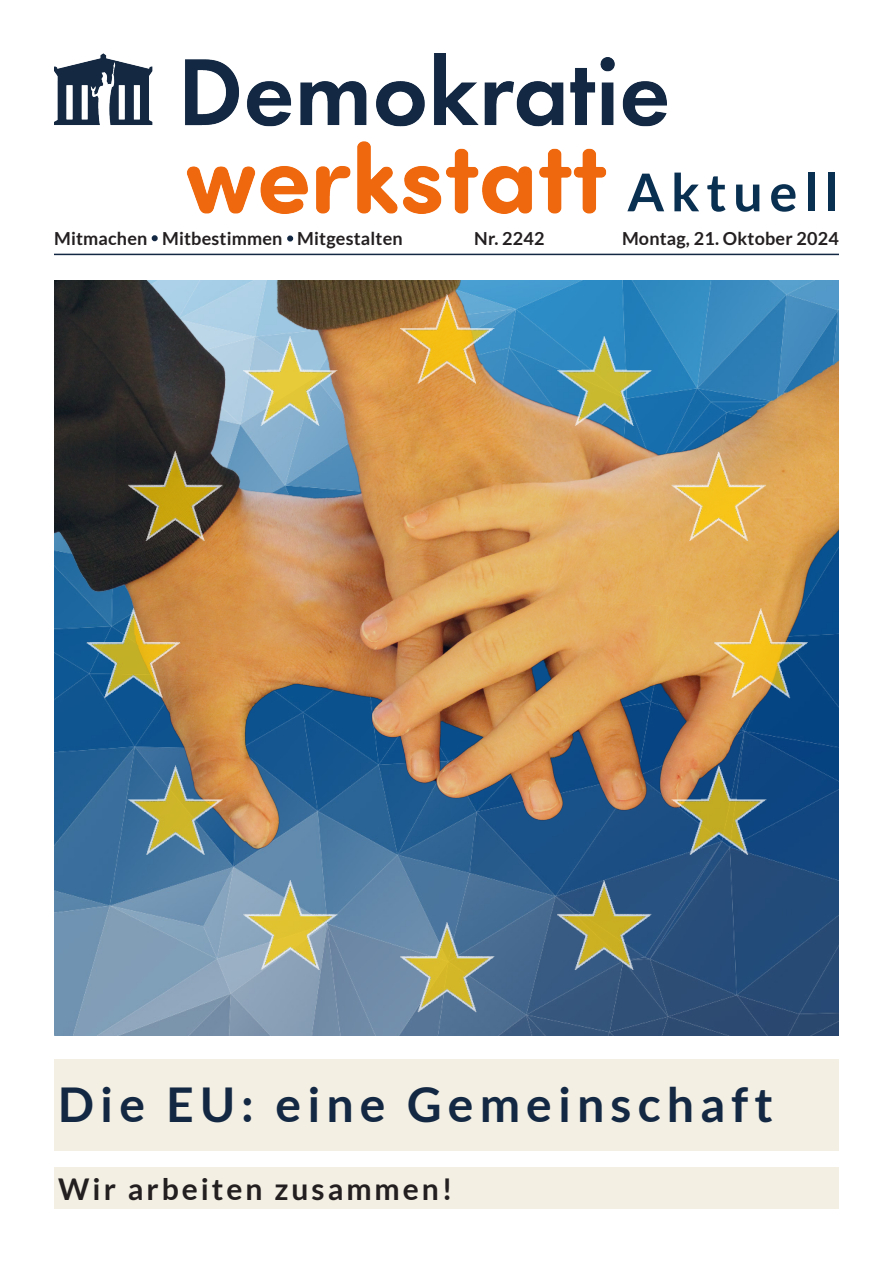
<style>
.page{position:relative;width:893px;height:1263px;background:#fff}
.page>*{position:absolute;margin:0;border:0;box-sizing:border-box;transform-origin:0 0}
.t1{font:700 52.2px "Lato";letter-spacing:.13em;color:#0a3051}
.t2{font:700 48px "Lato";letter-spacing:.13em;color:#132843}
.t3{font:700 30px "Lato";letter-spacing:.1em;color:#231f20}
.t4{font:700 18px "Lato";letter-spacing:.01em;color:#231f20}
</style>
<div class="page">
<div style="left:54px;top:1059px;width:785px;height:92px;background:#f3efe3"></div>
<div style="left:54px;top:1168px;width:785px;height:41px;background:#f3efe3"></div>
<img style="left:54px;top:53px;width:613px;height:160px">
<hr style="left:54px;top:254px;width:785px;height:1px;background:#132843">
<svg style="left:152px;top:235px;width:6px;height:6px"></svg>
<svg style="left:287px;top:235px;width:6px;height:6px"></svg>
<img style="left:54px;top:280px;width:785px;height:743px">
<p class="t1" style="left:627px;top:162px;width:213px">Aktuell</p>
<p class="t4" style="left:54px;top:228px;width:350px">Mitmachen Mitbestimmen Mitgestalten</p>
<p class="t4" style="left:474px;top:228px;width:72px">Nr. 2242</p>
<p class="t4" style="left:622px;top:228px;width:218px">Montag, 21. Oktober 2024</p>
<p class="t2" style="left:58px;top:1077px;width:716px">Die EU: eine Gemeinschaft</p>
<p class="t3" style="left:58px;top:1172px;width:396px">Wir arbeiten zusammen!</p>
</div>
